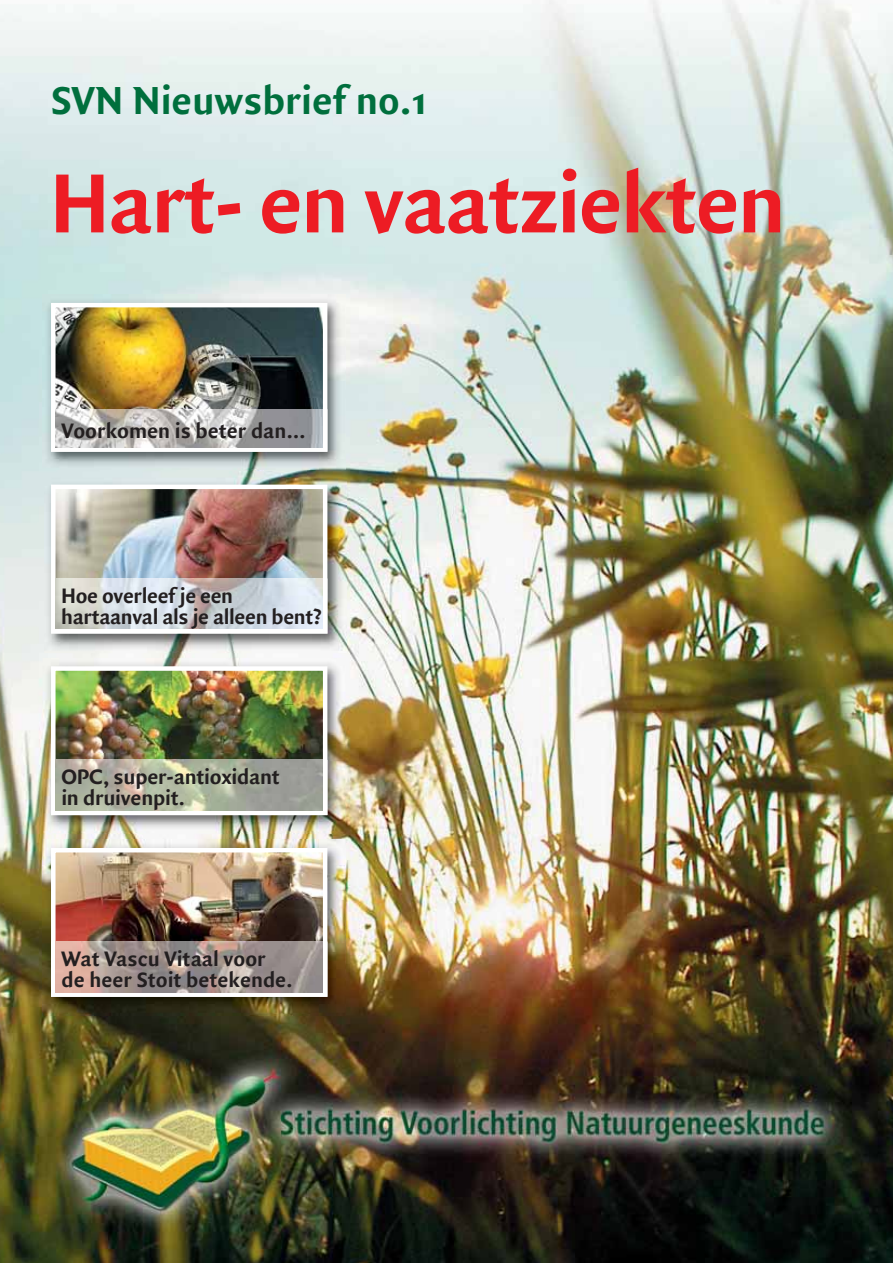
<style>
.page{position:relative;width:893px;height:1263px;background:#fff}
.page>*{position:absolute;margin:0;border:0;box-sizing:border-box;transform-origin:0 0}
.t1{font:700 90px "Quadraat Sans";letter-spacing:-.02em;color:#ed1c24}
.t2{font:700 42px "Quadraat Sans";color:#006f3d}
.t3{font:700 22.5px/20.2px "Quadraat Sans";letter-spacing:-.01em;color:#231f20}
</style>
<div class="page">
<img style="left:0;top:0;width:893px;height:1262px">
<img style="left:44px;top:478px;width:303px;height:175px">
<img style="left:56px;top:490px;width:266px;height:88px">
<div style="left:51px;top:485px;width:276px;height:148px;border:4px solid #fff"></div>
<img style="left:43px;top:658px;width:303px;height:175px">
<img style="left:56px;top:671px;width:266px;height:89px">
<div style="left:51px;top:666px;width:276px;height:149px;border:4px solid #fff"></div>
<img style="left:43px;top:839px;width:303px;height:176px">
<img style="left:56px;top:853px;width:266px;height:88px">
<div style="left:51px;top:848px;width:276px;height:149px;border:4px solid #fff"></div>
<img style="left:51px;top:633px;width:276px;height:1px">
<svg style="left:51px;top:578px;width:276px;height:55px"></svg>
<img style="left:56px;top:578px;width:267px;height:51px">
<svg style="left:51px;top:760px;width:276px;height:55px"></svg>
<img style="left:56px;top:760px;width:267px;height:51px">
<svg style="left:51px;top:941px;width:276px;height:56px"></svg>
<img style="left:56px;top:941px;width:267px;height:51px">
<img style="left:43px;top:294px;width:303px;height:176px">
<img style="left:56px;top:308px;width:266px;height:101px">
<div style="left:51px;top:303px;width:276px;height:149px;border:4px solid #fff"></div>
<svg style="left:51px;top:409px;width:276px;height:43px"></svg>
<img style="left:56px;top:409px;width:267px;height:38px">
<h2 class="t2" style="left:51px;top:83px;width:378px">SVN Nieuwsbrief n0.1</h2>
<h1 class="t1" style="left:50px;top:167px;width:738px">Hart- en vaatziekten</h1>
<p class="t3" style="left:62px;top:422px;width:245px">Voorkomen is beter dan...</p>
<p class="t3" style="left:61px;top:588px;width:262px">Hoe overleef je een hartaanval als je alleen bent?</p>
<p class="t3" style="left:61px;top:768px;width:220px;line-height:21px">OPC, super-antioxidant in druivenpit.</p>
<p class="t3" style="left:62px;top:949px;width:232px;line-height:21.5px">Wat Vascu Vitaal voor de heer Stoit betekende.</p>
</div>
